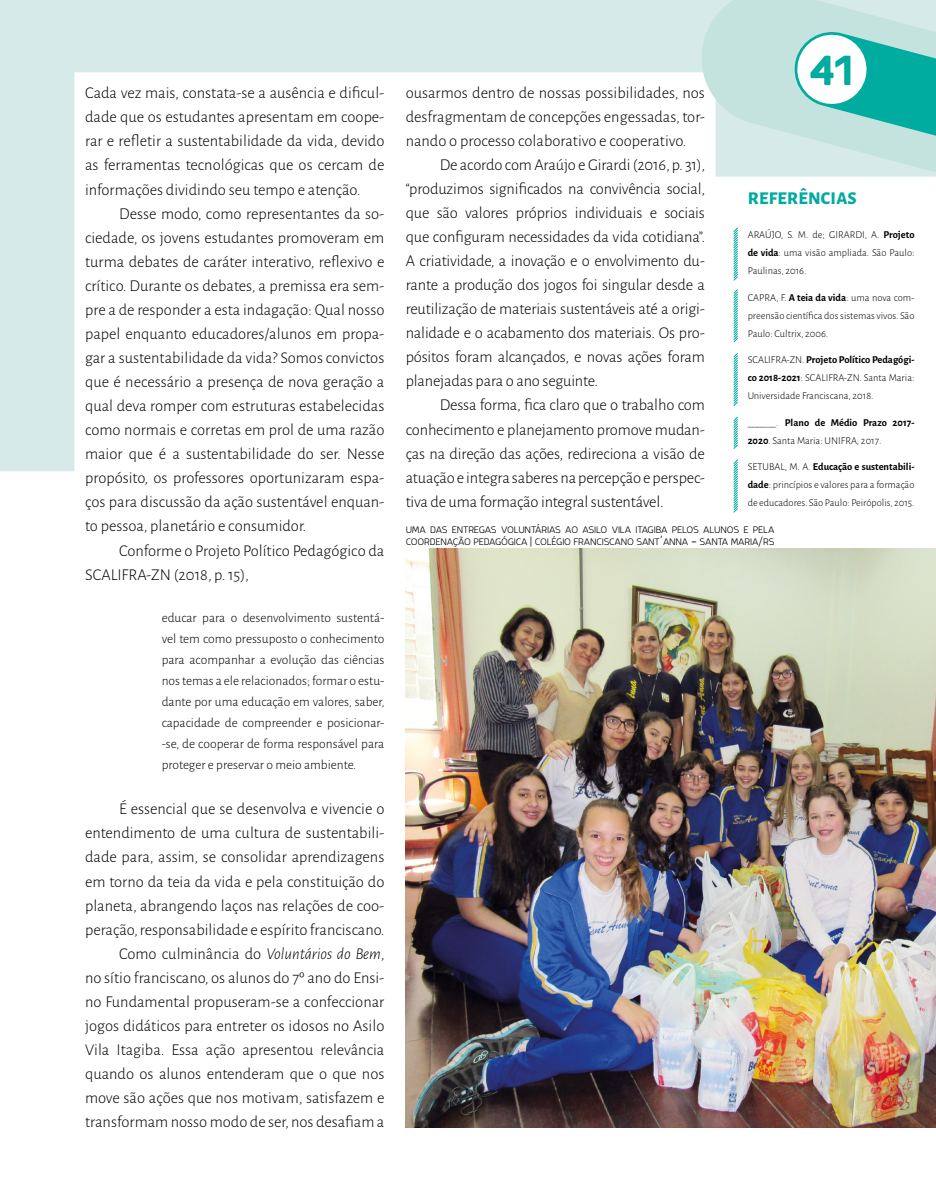
<style>
.page{position:relative;width:936px;height:1191px;background:#fff}
.page>*{position:absolute;margin:0;border:0;box-sizing:border-box;transform-origin:0 0}
.t1{font:700 51.75px "Mairy";color:#00aba0}
.t2{font:800 18px "Alegreya Sans";letter-spacing:.015em;color:#00aba0}
.t3{font:300 16.5px/24px "Alegreya Sans";color:#000;text-align:justify}
.t4{font:300 13.5px/21px "Alegreya Sans";color:#000;text-align:justify}
.t5{font:200 11.55px/12px "Mairy";letter-spacing:-.015em;color:#000}
.t6{font:300 10.5px/18px "Alegreya Sans";color:#000;text-align:justify}
.s1{font-style:italic}
.s2{font-weight:700}
.s3{font-size:12px}
.s4{font-size:16.5px}
</style>
<div class="page">
<svg style="left:0;top:0;width:694px;height:471px"></svg>
<img style="left:405px;top:549px;width:530px;height:578px">
<svg style="left:694px;top:0;width:241px;height:177px;background:#b3e0dc"></svg>
<svg style="left:733px;top:227px;width:5px;height:54px"></svg>
<svg style="left:733px;top:289px;width:5px;height:54px"></svg>
<svg style="left:733px;top:353px;width:5px;height:53px"></svg>
<svg style="left:733px;top:459px;width:5px;height:54px"></svg>
<svg style="left:733px;top:416px;width:5px;height:33px"></svg>
<p class="t3" style="left:85px;top:80px;width:301px">Cada vez mais, constata-se a ausência e dificul&shy;dade que os estudantes apresentam em coope&shy;rar e refletir a sustentabilidade da vida, devido as ferramentas tecnológicas que os cercam de informações dividindo seu tempo e atenção.</p>
<p class="t3" style="left:85px;top:201px;width:301px;text-indent:34px">Desse modo, como representantes da so&shy;ciedade, os jovens estudantes promoveram em turma debates de caráter interativo, reflexivo e crítico. Durante os debates, a premissa era sem&shy;pre a de responder a esta indagação: Qual nosso papel enquanto educadores/alunos em propa&shy;gar a sustentabilidade da vida? Somos convictos que é necessário a presença de nova geração a qual deva romper com estruturas estabelecidas como normais e corretas em prol de uma razão maior que é a sustentabilidade do ser. Nesse propósito, os professores oportunizaram espa&shy;ços para discussão da ação sustentável enquan&shy;to pessoa, planetário e consumidor.</p>
<p class="t3" style="left:85px;top:538px;width:301px;text-indent:34px">Conforme o Projeto Político Pedagógico da<br>SCALIFRA-ZN (2018, p. 15),</p>
<p class="t4" style="left:162px;top:606px;width:224px">educar para o desenvolvimento sustentá&shy;vel tem como pressuposto o conhecimento para acompanhar a evolução das ciências nos temas a ele relacionados; formar o estu&shy;dante por uma educação em valores, saber, capacidade de compreender e posicionar--se, de cooperar de forma responsável para proteger e preservar o meio ambiente.</p>
<p class="t3" style="left:85px;top:796px;width:301px;text-align:right">É essencial que se desenvolva e vivencie o entendimento de uma cultura de sustentabili&shy;dade para, assim, se consolidar aprendizagens em torno da teia da vida e pela constituição do planeta, abrangendo laços nas relações de coo&shy;peração, responsabilidade e espírito franciscano.<br>Como culminância do <span class="s1">Voluntários do Bem</span>,<br>no sítio franciscano, os alunos do 7º ano do Ensi&shy;no Fundamental propuseram-se a confeccionar jogos didáticos para entreter os idosos no Asilo Vila Itagiba. Essa ação apresentou relevância quando os alunos entenderam que o que nos move são ações que nos motivam, satisfazem e transformam nosso modo de ser, nos desafiam a</p>
<p class="t3" style="left:405px;top:80px;width:301px">ousarmos dentro de nossas possibilidades, nos desfragmentam de concepções engessadas, tor&shy;nando o processo colaborativo e cooperativo.</p>
<p class="t3" style="left:405px;top:152px;width:301px;text-indent:34px">De acordo com Araújo e Girardi (2016, p. 31), “produzimos significados na convivência social, que são valores próprios individuais e sociais que configuram necessidades da vida cotidiana”.<br>A criatividade, a inovação e o envolvimento du&shy;rante a produção dos jogos foi singular desde a reutilização de materiais sustentáveis até a origi&shy;nalidade e o acabamento dos materiais. Os pro&shy;pósitos foram alcançados, e novas ações foram planejadas para o ano seguinte.</p>
<p class="t3" style="left:405px;top:393px;width:301px;text-indent:34px">Dessa forma, fica claro que o trabalho com conhecimento e planejamento promove mudan&shy;ças na direção das ações, redireciona a visão de atuação e integra saberes na percepção e perspec&shy;tiva de uma formação integral sustentável.</p>
<h1 class="t1" style="left:809px;top:39px;width:45px">41</h1>
<p class="t2" style="left:747px;top:184px;width:110px">REFERÊNCIAS</p>
<p class="t6" style="left:747px;top:226px;width:168px">ARAÚJO, S. M. de; GIRARDI, A. <span class="s2">Projeto de vida</span>: uma visão ampliada. São Paulo:<br>Paulinas, 2016.</p>
<p class="t6" style="left:747px;top:288px;width:168px">CAPRA, F. <span class="s2">A teia da vida</span>: uma nova com&shy;preensão científica dos sistemas vivos. São Paulo: Cultrix, 2006.</p>
<p class="t6" style="left:747px;top:351px;width:168px">SCALIFRA-ZN. <span class="s2">Projeto Político Pedagógi&shy;co 2018-2021</span>: SCALIFRA-ZN. Santa Maria:<br>Universidade Franciscana, 2018.</p>
<p class="t6" style="left:747px;top:413px;width:168px">______. <span class="s2">Plano de Médio Prazo 2017-<br>2020</span>. Santa Maria: UNIFRA, 2017.</p>
<p class="t6" style="left:747px;top:458px;width:168px">SETUBAL, M. A. <span class="s2">Educação e sustentabili&shy;dade</span>: princípios e valores para a formação de educadores. São Paulo: Peirópolis, 2015.</p>
<p class="t5" style="left:405px;top:523px;width:370px">uma das entregas voluntárias ao asilo vila itagiba pelos alunos e pela coordenação pedagógica <span class="s3">|</span> colégio franciscano sant<span class="s4">’</span>anna <span class="s4">-</span> santa maria<span class="s3">/</span>rs</p>
</div>
